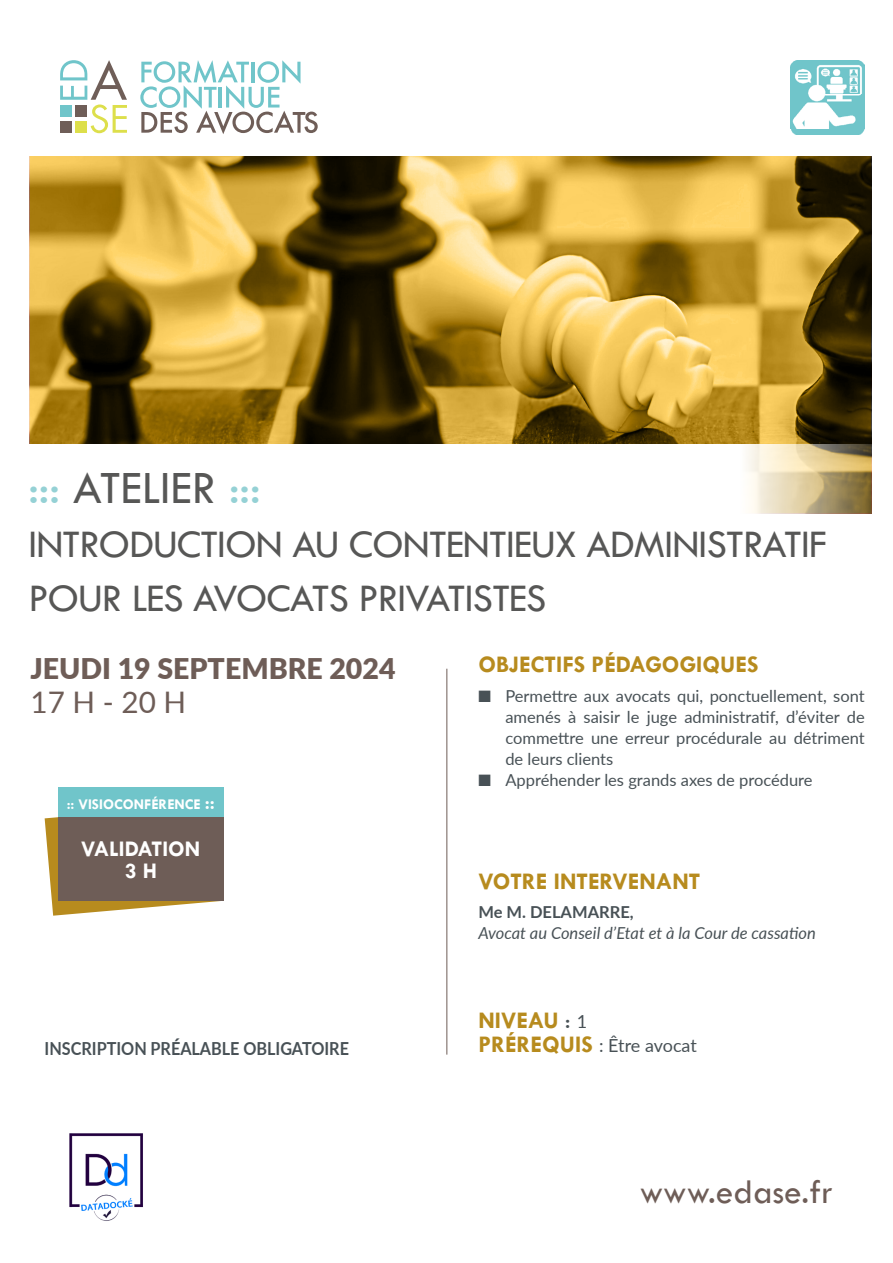
<style>
.page{position:relative;width:893px;height:1263px;background:#fff}
.page>*{position:absolute;margin:0;border:0;box-sizing:border-box;transform-origin:0 0}
.t1{font:48px "Tw Cen";color:#575756}
.t2{font:40.5px/54px "Tw Cen";letter-spacing:-.02em;color:#575756}
.t3{font:35.25px "Tw Cen";color:#6e5d57}
.t4{font:29.7px "Lato";color:#6e5d57}
.t5{font:900 28.5px "Lato";color:#6e5d57}
.t6{font:700 24px "Tw Cen";color:#b78b1e}
.t7{font:700 22.5px/22.5px "Tw Cen";color:#fff;text-align:center}
.t8{font:700 18px "Lato";color:#485156;scale:.9 1}
.t9{font:18px "Lato";letter-spacing:-.01em;color:#485156}
.t10{font:16.5px/21px "Lato";color:#485156;text-align:justify}
.t11{font:italic 16.5px "Lato";color:#485156}
.t12{font:700 16.5px "Lato";color:#485156}
.t13{font:700 15px "Tw Cen";color:#fff}
.s1{color:#95d1d5}
.s2{font-size:19.5px}
.s3{font-weight:400;color:#485156}
.s4{font-family:"Lato";font-weight:400;font-size:18px;color:#485156}
.s5{font-family:"Tw Cen";font-weight:700;font-size:24px;color:#b78b1e}
</style>
<div class="page">
<svg style="left:45px;top:817px;width:175px;height:99px"></svg>
<div style="left:58px;top:817px;width:166px;height:84px;background:#6e5d57"></div>
<div style="left:58px;top:788px;width:166px;height:29px;background:#70c5ca"></div>
<hr style="left:446px;top:669px;width:1px;height:385px;background:#6e5d57">
<svg style="left:31px;top:156px;width:840px;height:288px"></svg>
<svg style="left:60px;top:60px;width:67px;height:73px"></svg>
<div style="left:60px;top:105px;width:12px;height:12px;background:#70c5ca"></div>
<div style="left:75px;top:105px;width:12px;height:12px;background:#6f5e58"></div>
<div style="left:60px;top:121px;width:12px;height:12px;background:#6f5e58"></div>
<div style="left:75px;top:121px;width:12px;height:12px;background:#dddf4b"></div>
<svg style="left:140px;top:60px;width:178px;height:74px"></svg>
<img style="left:69px;top:1133px;width:74px;height:88px">
<img style="left:790px;top:60px;width:74px;height:74px">
<h1 class="t1" style="left:28px;top:459px;width:234px"><span class="s1">:::</span> ATELIER <span class="s1">:::</span></h1>
<h2 class="t2" style="left:28px;top:517px;width:800px">INTRODUCTION AU CONTENTIEUX ADMINISTRATIF<br>POUR LES AVOCATS PRIVATISTES</h2>
<h3 class="t5" style="left:31px;top:647px;width:366px">JEUDI 19 SEPTEMBRE 2024</h3>
<h3 class="t4" style="left:31px;top:681px;width:157px">17 H - 20 H</h3>
<p class="t13" style="left:67px;top:795px;width:150px">:: VISIOCONFÉRENCE <span class="s2">::</span></p>
<h3 class="t7" style="left:81px;top:836px;width:121px">VALIDATION<br>3 H</h3>
<p class="t8" style="left:45px;top:1035px;width:340px">INSCRIPTION PRÉALABLE OBLIGATOIRE</p>
<h3 class="t6" style="left:478px;top:650px;width:282px">OBJECTIFS PÉDAGOGIQUES</h3>
<p class="t10" style="left:505px;top:684px;width:361px;text-indent:-27px">■ Permettre aux avocats qui, ponctuellement, sont amenés à saisir le juge administratif, d’éviter de commettre une erreur procédurale au détriment de leurs clients</p>
<p class="t10" style="left:478px;top:768px;width:336px">■ Appréhender les grands axes de procédure</p>
<h3 class="t6" style="left:478px;top:867px;width:223px">VOTRE INTERVENANT</h3>
<p class="t12" style="left:478px;top:900px;width:157px">Me M. DELAMARRE,</p>
<p class="t11" style="left:478px;top:922px;width:339px">Avocat au Conseil d’Etat et à la Cour de cassation</p>
<h3 class="t6" style="left:478px;top:1006px;width:110px">NIVEAU <span class="s3">:</span> <span class="s4">1</span></h3>
<p class="t9" style="left:478px;top:1033px;width:220px"><span class="s5">PRÉREQUIS</span> : Être avocat</p>
<h3 class="t3" style="left:640px;top:1170px;width:195px">www.edase.fr</h3>
</div>
